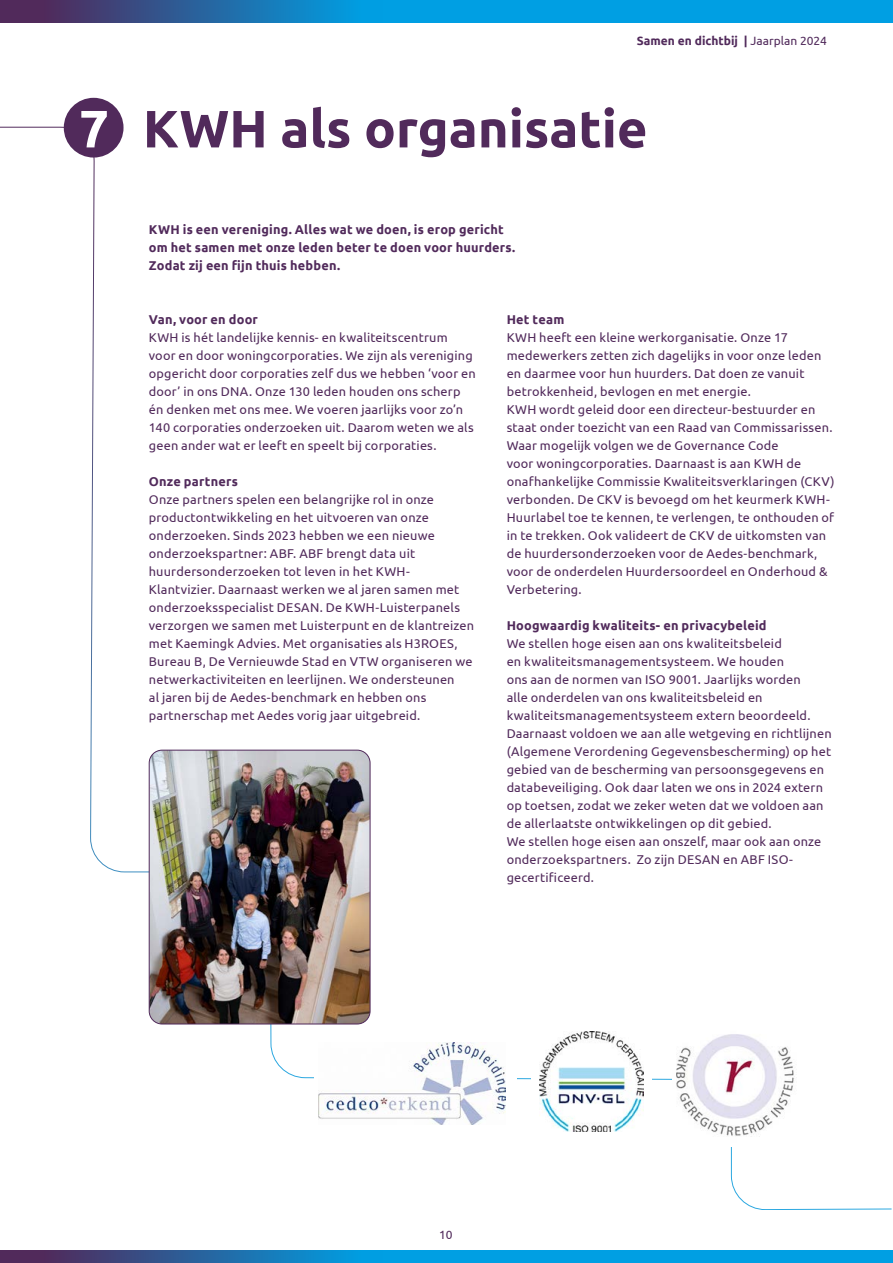
<style>
.page{position:relative;width:893px;height:1263px;background:#fff}
.page>*{position:absolute;margin:0;border:0;box-sizing:border-box;transform-origin:0 0}
.t1{font:700 52.5px "Ubuntu";color:#512a5b}
.t2{font:12.75px/18px "Ubuntu";letter-spacing:.015em;color:#512a5b}
.t3{font:700 12.75px/18px "Ubuntu";letter-spacing:.015em;color:#512a5b}
.t4{font:700 12px "Ubuntu";color:#512a5b}
.t5{font:12px "Ubuntu";color:#512a5b}
.s1{font-weight:400}
.s2{color:#fff}
</style>
<div class="page">
<div style="left:64px;top:98px;width:60px;height:60px;background:#512a5b;border-radius:50%"></div>
<img style="left:539px;top:1032px;width:105px;height:99px">
<img style="left:676px;top:1034px;width:118px;height:103px">
<img style="left:319px;top:1042px;width:187px;height:82px">
<img style="left:149px;top:750px;width:221px;height:274px">
<div style="left:149px;top:750px;width:221px;height:274px;border:1px solid #512a5b;border-radius:13px"></div>
<div style="left:0;top:1251px;width:893px;height:12px;background:#009fe3"></div>
<div style="left:0;top:0;width:893px;height:23px;background:#009fe3"></div>
<svg style="left:0;top:1251px;width:340px;height:12px;background:#2f5891"></svg>
<div style="left:0;top:0;width:383px;height:23px;background:linear-gradient(to right,#591e4d,#00a3e8)"></div>
<p class="t4" style="left:637px;top:34px;width:192px">Samen en dichtbij | <span class="s1">Jaarplan 2024</span></p>
<h1 class="t1" style="left:79px;top:97px;width:570px"><span class="s2">7</span> KWH als organisatie</h1>
<p class="t3" style="left:149px;top:220px;width:368px">KWH is een vereniging. Alles wat we doen, is erop gericht om het samen met onze leden beter te doen voor huurders.<br>Zodat zij een fijn thuis hebben.</p>
<p class="t3" style="left:149px;top:310px;width:111px">Van, voor en door</p>
<p class="t2" style="left:149px;top:328px;width:328px">KWH is hét landelijke kennis- en kwaliteitscentrum voor en door woningcorporaties. We zijn als vereniging opgericht door corporaties zelf dus we hebben ‘voor en door’ in ons DNA. Onze 130 leden houden ons scherp én denken met ons mee. We voeren jaarlijks voor zo’n 140 corporaties onderzoeken uit. Daarom weten we als geen ander wat er leeft en speelt bij corporaties.</p>
<p class="t3" style="left:149px;top:472px;width:91px">Onze partners</p>
<p class="t2" style="left:149px;top:490px;width:327px">Onze partners spelen een belangrijke rol in onze productontwikkeling en het uitvoeren van onze onderzoeken. Sinds 2023 hebben we een nieuwe onderzoekspartner: ABF. ABF brengt data uit huurdersonderzoeken tot leven in het KWH-Klantvizier. Daarnaast werken we al jaren samen met onderzoeksspecialist DESAN. De KWH-Luisterpanels verzorgen we samen met Luisterpunt en de klantreizen met Kaemingk Advies. Met organisaties als H3ROES, Bureau B, De Vernieuwde Stad en VTW organiseren we netwerkactiviteiten en leerlijnen. We ondersteunen<br>al jaren bij de Aedes-benchmark en hebben ons partnerschap met Aedes vorig jaar uitgebreid.</p>
<p class="t3" style="left:507px;top:310px;width:59px">Het team</p>
<p class="t2" style="left:507px;top:328px;width:329px">KWH heeft een kleine werkorganisatie. Onze 17 medewerkers zetten zich dagelijks in voor onze leden en daarmee voor hun huurders. Dat doen ze vanuit betrokkenheid, bevlogen en met energie.<br>KWH wordt geleid door een directeur-bestuurder en staat onder toezicht van een Raad van Commissarissen.<br>Waar mogelijk volgen we de Governance Code<br>voor woningcorporaties. Daarnaast is aan KWH de onafhankelijke Commissie Kwaliteitsverklaringen (CKV) verbonden. De CKV is bevoegd om het keurmerk KWH-Huurlabel toe te kennen, te verlengen, te onthouden of in te trekken. Ook valideert de CKV de uitkomsten van de huurdersonderzoeken voor de Aedes-benchmark, voor de onderdelen Huurdersoordeel en Onderhoud &amp; Verbetering.</p>
<p class="t3" style="left:507px;top:616px;width:261px">Hoogwaardig kwaliteits- en privacybeleid</p>
<p class="t2" style="left:507px;top:634px;width:326px">We stellen hoge eisen aan ons kwaliteitsbeleid<br>en kwaliteitsmanagementsysteem. We houden<br>ons aan de normen van ISO 9001. Jaarlijks worden<br>alle onderdelen van ons kwaliteitsbeleid en kwaliteitsmanagementsysteem extern beoordeeld.<br>Daarnaast voldoen we aan alle wetgeving en richtlijnen (Algemene Verordening Gegevensbescherming) op het gebied van de bescherming van persoonsgegevens en databeveiliging. Ook daar laten we ons in 2024 extern op toetsen, zodat we zeker weten dat we voldoen aan de allerlaatste ontwikkelingen op dit gebied.<br>We stellen hoge eisen aan onszelf, maar ook aan onze onderzoekspartners. Zo zijn DESAN en ABF ISO&shy;gecertificeerd.</p>
<p class="t5" style="left:439px;top:1228px;width:15px">10</p>
</div>
